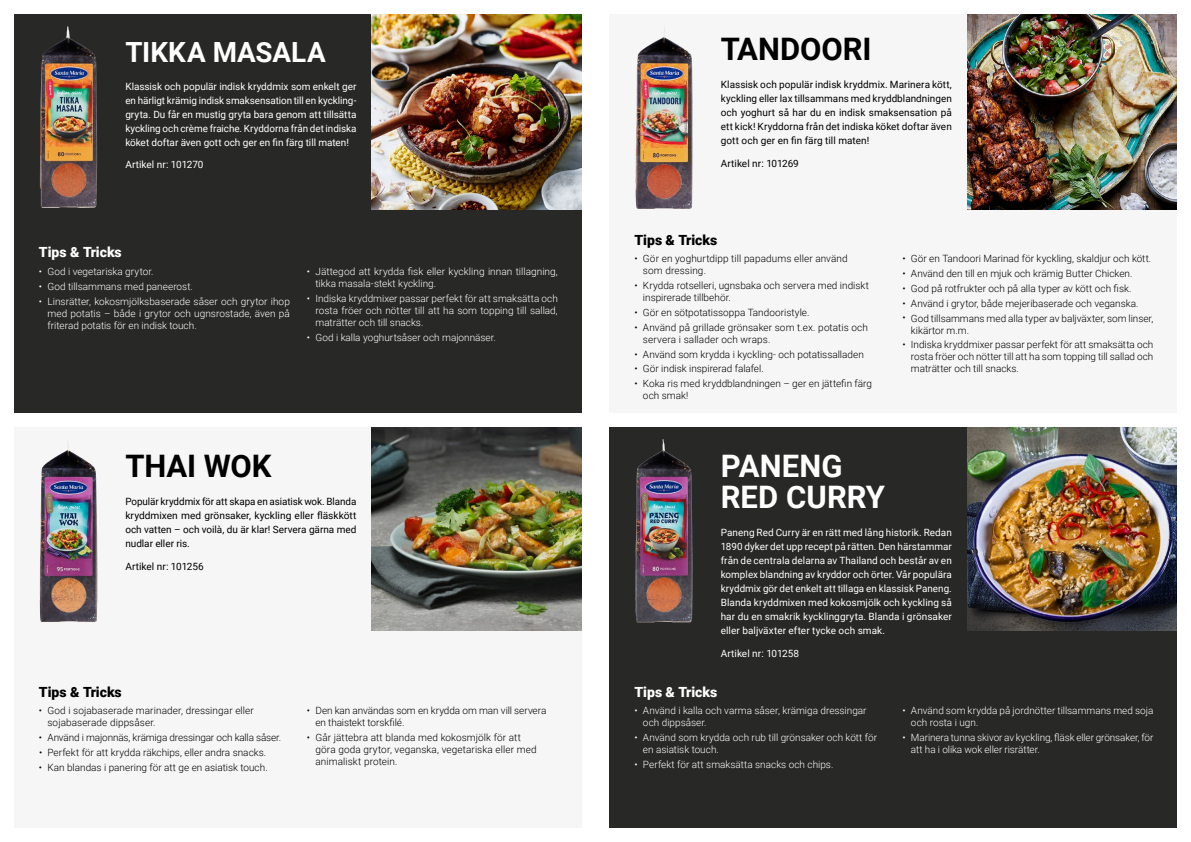
<style>
.page{position:relative;width:1191px;height:842px;background:#fff}
.page>*{position:absolute;margin:0;border:0;box-sizing:border-box;transform-origin:0 0}
.t1{font:700 31px "Roboto";letter-spacing:-.005em;color:#000}
.t2{font:700 31px/31px "Roboto";color:#fff}
.t3{font:700 27.8px "Roboto";letter-spacing:.005em;color:#fff}
.t4{font:900 14px "Roboto";letter-spacing:-.005em;color:#fff}
.t5{font:900 14px "Roboto";letter-spacing:-.005em;color:#000}
.t6{font:300 10px/12px "Roboto";color:#000}
.t7{font:300 10px/12px "Roboto";color:#fff}
.t8{font:10px/14px "Roboto";color:#fff;text-align:justify}
.t9{font:10px/14px "Roboto";color:#000;text-align:justify}
</style>
<div class="page">
<div style="left:14px;top:427px;width:567px;height:401px;background:#f6f6f6"></div>
<div style="left:609px;top:427px;width:567px;height:401px;background:#282827"></div>
<div style="left:609px;top:14px;width:567px;height:399px;background:#f6f6f6"></div>
<div style="left:14px;top:14px;width:567px;height:399px;background:#282827"></div>
<img style="left:40px;top:440px;width:57px;height:182px">
<img style="left:635px;top:439px;width:57px;height:183px">
<img style="left:371px;top:427px;width:210px;height:204px">
<img style="left:967px;top:427px;width:209px;height:204px">
<img style="left:40px;top:26px;width:57px;height:182px">
<img style="left:371px;top:14px;width:210px;height:195px">
<img style="left:635px;top:27px;width:57px;height:182px">
<img style="left:967px;top:14px;width:209px;height:195px">
<h2 class="t3" style="left:125px;top:32px;width:202px">TIKKA MASALA</h2>
<p class="t8" style="left:125px;top:79px;width:233px">Klassisk och populär indisk kryddmix som enkelt ger en härligt krämig indisk smaksensation till en kyckling&shy;gryta. Du får en mustig gryta bara genom att tillsätta kyckling och crème fraiche. Kryddorna från det indiska köket doftar även gott och ger en fin färg till maten!</p>
<p class="t8" style="left:125px;top:157px;width:80px">Artikel nr: 101270</p>
<h3 class="t4" style="left:39px;top:243px;width:84px">Tips &amp; Tricks</h3>
<p class="t7" style="left:39px;top:265px;width:116px">• God i vegetariska grytor.</p>
<p class="t7" style="left:39px;top:280px;width:155px">• God tillsammans med paneerost.</p>
<p class="t7" style="left:47px;top:295px;width:244px;text-align:justify;text-indent:-9px">• Linsrätter, kokosmjölksbaserade såser och grytor ihop med potatis – både i grytor och ugnsrostade, även på friterad potatis för en indisk touch.</p>
<p class="t7" style="left:315px;top:265px;width:244px;text-indent:-9px">• Jättegod att krydda fisk eller kyckling innan tillagning, tikka masala-stekt kyckling.</p>
<p class="t7" style="left:315px;top:292px;width:244px;text-align:justify;text-indent:-8px">• Indiska kryddmixer passar perfekt för att smaksätta och rosta fröer och nötter till att ha som topping till sallad, maträtter och till snacks.</p>
<p class="t7" style="left:307px;top:331px;width:190px">• God i kalla yoghurtsåser och majonnäser.</p>
<h1 class="t1" style="left:125px;top:444px;width:148px">THAI WOK</h1>
<p class="t9" style="left:125px;top:494px;width:233px">Populär kryddmix för att skapa en asiatisk wok. Blanda kryddmixen med grönsaker, kyckling eller fläskkött och vatten – och voilà, du är klar! Servera gärna med nudlar eller ris.</p>
<p class="t9" style="left:125px;top:559px;width:80px">Artikel nr: 101256</p>
<h3 class="t5" style="left:39px;top:682px;width:84px">Tips &amp; Tricks</h3>
<p class="t6" style="left:47px;top:704px;width:208px;text-indent:-8px">• God i sojabaserade marinader, dressingar eller sojabaserade dippsåser.</p>
<p class="t6" style="left:39px;top:731px;width:244px">• Använd i majonnäs, krämiga dressingar och kalla såser.</p>
<p class="t6" style="left:39px;top:746px;width:229px">• Perfekt för att krydda räkchips, eller andra snacks.</p>
<p class="t6" style="left:39px;top:761px;width:230px">• Kan blandas i panering för att ge en asiatisk touch.</p>
<p class="t6" style="left:315px;top:704px;width:232px;text-indent:-8px">• Den kan användas som en krydda om man vill servera en thaistekt torskfilé.</p>
<p class="t6" style="left:315px;top:731px;width:223px;text-indent:-8px">• Går jättebra att blanda med kokosmjölk för att göra goda grytor, veganska, vegetariska eller med animaliskt protein.</p>
<h1 class="t1" style="left:721px;top:27px;width:152px">TANDOORI</h1>
<p class="t9" style="left:721px;top:77px;width:233px">Klassisk och populär indisk kryddmix. Marinera kött, kyckling eller lax tillsammans med kryddblandningen och yoghurt så har du en indisk smaksensation på ett kick! Kryddorna från det indiska köket doftar även gott och ger en fin färg till maten!</p>
<p class="t9" style="left:721px;top:156px;width:80px">Artikel nr: 101269</p>
<h3 class="t5" style="left:634px;top:230px;width:84px">Tips &amp; Tricks</h3>
<p class="t6" style="left:643px;top:252px;width:206px;text-indent:-8px">• Gör en yoghurtdipp till papadums eller använd som dressing.</p>
<p class="t6" style="left:643px;top:279px;width:227px;text-indent:-8px">• Krydda rotselleri, ugnsbaka och servera med indiskt inspirerade tillbehör.</p>
<p class="t6" style="left:634px;top:306px;width:176px">• Gör en sötpotatissoppa Tandooristyle.</p>
<p class="t6" style="left:643px;top:321px;width:227px;text-indent:-8px">• Använd på grillade grönsaker som t.ex. potatis och servera i sallader och wraps.</p>
<p class="t6" style="left:634px;top:348px;width:231px">• Använd som krydda i kyckling- och potatissalladen</p>
<p class="t6" style="left:634px;top:362px;width:131px">• Gör indisk inspirerad falafel.</p>
<p class="t6" style="left:643px;top:377px;width:230px;text-indent:-8px">• Koka ris med kryddblandningen – ger en jättefin färg och smak!</p>
<p class="t6" style="left:902px;top:252px;width:250px">• Gör en Tandoori Marinad för kyckling, skaldjur och kött.</p>
<p class="t6" style="left:902px;top:267px;width:231px">• Använd den till en mjuk och krämig Butter Chicken.</p>
<p class="t6" style="left:902px;top:282px;width:231px">• God på rotfrukter och på alla typer av kött och fisk.</p>
<p class="t6" style="left:902px;top:297px;width:237px">• Använd i grytor, både mejeribaserade och veganska.</p>
<p class="t6" style="left:911px;top:312px;width:244px;text-indent:-9px">• God tillsammans med alla typer av baljväxter, som linser, kikärtor m.m.</p>
<p class="t6" style="left:911px;top:338px;width:244px;text-align:justify;text-indent:-8px">• Indiska kryddmixer passar perfekt för att smaksätta och rosta fröer och nötter till att ha som topping till sallad och maträtter och till snacks.</p>
<h1 class="t2" style="left:721px;top:449px;width:166px">PANENG<br>RED CURRY</h1>
<p class="t8" style="left:721px;top:525px;width:233px">Paneng Red Curry är en rätt med lång historik. Redan 1890 dyker det upp recept på rätten. Den härstammar från de centrala delarna av Thailand och består av en komplex blandning av kryddor och örter. Vår populära kryddmix gör det enkelt att tillaga en klassisk Paneng.<br>Blanda kryddmixen med kokosmjölk och kyckling så har du en smakrik kycklinggryta. Blanda i grönsaker eller baljväxter efter tycke och smak.</p>
<p class="t8" style="left:721px;top:646px;width:80px">Artikel nr: 101258</p>
<h3 class="t4" style="left:634px;top:682px;width:84px">Tips &amp; Tricks</h3>
<p class="t7" style="left:643px;top:704px;width:225px;text-indent:-8px">• Använd i kalla och varma såser, krämiga dressingar och dippsåser.</p>
<p class="t7" style="left:643px;top:731px;width:236px;text-indent:-8px">• Använd som krydda och rub till grönsaker och kött för en asiatisk touch.</p>
<p class="t7" style="left:634px;top:758px;width:200px">• Perfekt för att smaksätta snacks och chips.</p>
<p class="t7" style="left:911px;top:704px;width:244px;text-indent:-8px">• Använd som krydda på jordnötter tillsammans med soja och rosta i ugn.</p>
<p class="t7" style="left:911px;top:731px;width:244px;text-indent:-9px">• Marinera tunna skivor av kyckling, fläsk eller grönsaker, för att ha i olika wok eller risrätter.</p>
</div>
